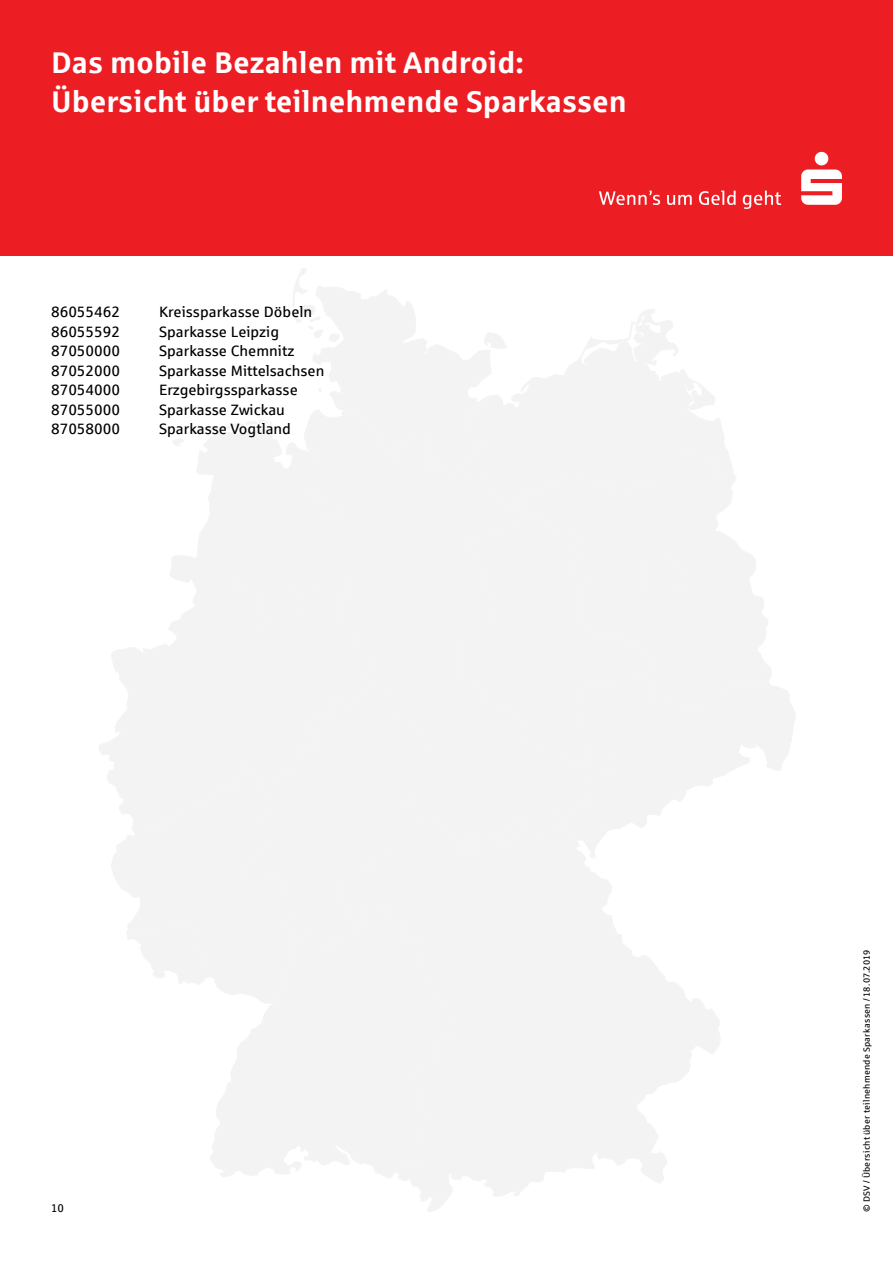
<style>
.page{position:relative;width:893px;height:1263px;background:#fff}
.page>*{position:absolute;margin:0;border:0;box-sizing:border-box;transform-origin:0 0}
.t1{font:700 30px/39px "Sparkasse Rg";color:#fff}
.t2{font:15px "Sparkasse Rg";color:#000}
.t3{font:11.25px "Sparkasse Rg";color:#000}
.t4{font:9px "Sparkasse Rg";letter-spacing:.03em;color:#000}
</style>
<div class="page">
<div style="left:0;top:0;width:893px;height:255px;background:#ed1d24"></div>
<svg style="left:599px;top:191px;width:182px;height:17px"></svg>
<svg style="left:801px;top:152px;width:41px;height:53px"></svg>
<svg style="left:263px;top:268px;width:193px;height:141px"></svg>
<svg style="left:432px;top:686px;width:364px;height:128px"></svg>
<svg style="left:111px;top:836px;width:129px;height:149px"></svg>
<svg style="left:99px;top:644px;width:141px;height:192px"></svg>
<svg style="left:169px;top:409px;width:362px;height:317px"></svg>
<svg style="left:456px;top:309px;width:268px;height:195px"></svg>
<div style="left:240px;top:680px;width:192px;height:226px;background:#f3f3f3"></div>
<div style="left:393px;top:429px;width:44px;height:43px;background:#f3f3f3"></div>
<div style="left:303px;top:444px;width:37px;height:74px;background:#f3f3f3"></div>
<svg style="left:505px;top:443px;width:267px;height:268px"></svg>
<div style="left:641px;top:546px;width:50px;height:43px;background:#f3f3f3"></div>
<svg style="left:334px;top:814px;width:386px;height:382px"></svg>
<svg style="left:210px;top:906px;width:277px;height:306px"></svg>
<h1 class="t1" style="left:51px;top:42px;width:577px">Das mobile Bezahlen mit Android:<br>Übersicht über teilnehmende Sparkassen</h1>
<p class="t2" style="left:51px;top:303px;width:71px">86055462</p>
<p class="t2" style="left:159px;top:303px;width:155px">Kreissparkasse Döbeln</p>
<p class="t2" style="left:51px;top:322px;width:71px">86055592</p>
<p class="t2" style="left:159px;top:322px;width:122px">Sparkasse Leipzig</p>
<p class="t2" style="left:51px;top:342px;width:71px">87050000</p>
<p class="t2" style="left:159px;top:342px;width:137px">Sparkasse Chemnitz</p>
<p class="t2" style="left:51px;top:361px;width:71px">87052000</p>
<p class="t2" style="left:159px;top:361px;width:167px">Sparkasse Mittelsachsen</p>
<p class="t2" style="left:51px;top:381px;width:71px">87054000</p>
<p class="t2" style="left:159px;top:381px;width:140px">Erzgebirgssparkasse</p>
<p class="t2" style="left:51px;top:400px;width:71px">87055000</p>
<p class="t2" style="left:159px;top:400px;width:127px">Sparkasse Zwickau</p>
<p class="t2" style="left:51px;top:420px;width:71px">87058000</p>
<p class="t2" style="left:159px;top:420px;width:133px">Sparkasse Vogtland</p>
<p class="t3" style="left:51px;top:1201px;width:14px">10</p>
<p class="t4" style="left:861px;top:1212px;width:263px;rotate:-90deg">© DSV / Übersicht über teilnehmende Sparkassen / 18.07.2019</p>
</div>
